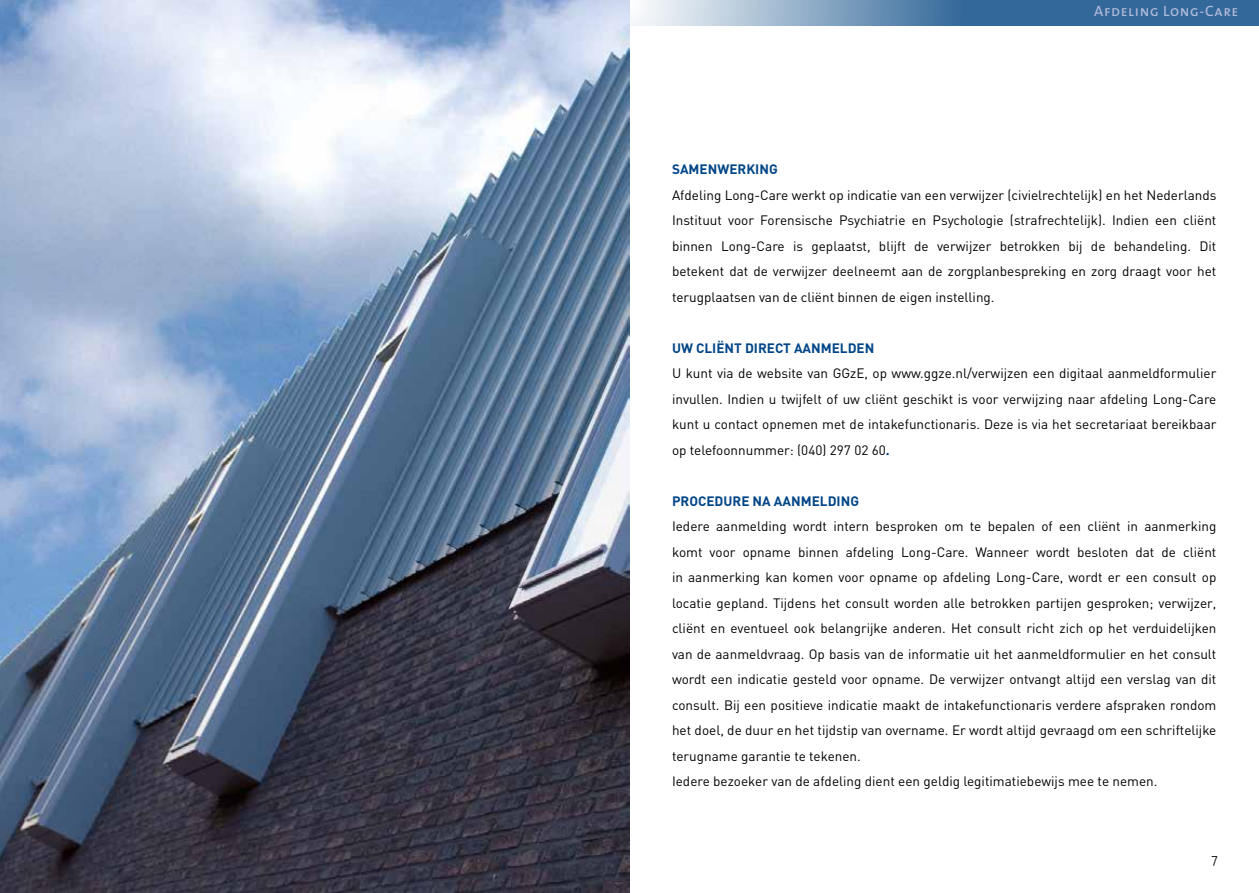
<style>
.page{position:relative;width:1259px;height:893px;background:#fff}
.page>*{position:absolute;margin:0;border:0;box-sizing:border-box;transform-origin:0 0}
.t1{font:15px "The Sans Caps";letter-spacing:.04em;color:#b4bcdb}
.t2{font:13.5px/25.5px "DIN";color:#000;text-align:justify}
.t3{font:700 13.5px "DIN";color:#004587}
.t4{font:300 13.5px "The Sans";color:#000}
.s1{font-weight:700;color:#004587}
</style>
<div class="page">
<svg style="left:629px;top:0;width:630px;height:26px;background:#688fb4"></svg>
<img style="left:0;top:0;width:629px;height:893px">
<p class="t1" style="left:1094px;top:-1px;width:146px">Afdeling Long-Care</p>
<p class="t3" style="left:672px;top:161px;width:107px">SAMENWERKING</p>
<p class="t2" style="left:672px;top:182px;width:546px">Afdeling Long-Care werkt op indicatie van een verwijzer (civielrechtelijk) en het Nederlands Instituut voor Forensische Psychiatrie en Psychologie (strafrechtelijk). Indien een cliënt binnen Long-Care is geplaatst, blijft de verwijzer betrokken bij de behandeling. Dit betekent dat de verwijzer deelneemt aan de zorgplanbespreking en zorg draagt voor het terugplaatsen van de cliënt binnen de eigen instelling.</p>
<p class="t3" style="left:672px;top:339px;width:204px">UW CLIËNT DIRECT AANMELDEN</p>
<p class="t2" style="left:672px;top:360px;width:546px">U kunt via de website van GGzE, op www.ggze.nl/verwijzen een digitaal aanmeldformulier invullen. Indien u twijfelt of uw cliënt geschikt is voor verwijzing naar afdeling Long-Care kunt u contact opnemen met de intakefunctionaris. Deze is via het secretariaat bereikbaar op telefoonnummer: (040) 297 02 60<span class="s1">.</span></p>
<p class="t3" style="left:672px;top:492px;width:188px">PROCEDURE NA AANMELDING</p>
<p class="t2" style="left:672px;top:513px;width:546px;text-align:left">Iedere aanmelding wordt intern besproken om te bepalen of een cliënt in aanmerking komt voor opname binnen afdeling Long-Care. Wanneer wordt besloten dat de cliënt in aanmerking kan komen voor opname op afdeling Long-Care, wordt er een consult op locatie gepland. Tijdens het consult worden alle betrokken partijen gesproken; verwijzer, cliënt en eventueel ook belangrijke anderen. Het consult richt zich op het verduidelijken van de aanmeldvraag. Op basis van de informatie uit het aanmeldformulier en het consult wordt een indicatie gesteld voor opname. De verwijzer ontvangt altijd een verslag van dit consult. Bij een positieve indicatie maakt de intakefunctionaris verdere afspraken rondom het doel, de duur en het tijdstip van overname. Er wordt altijd gevraagd om een schriftelijke terugname garantie te tekenen.<br>Iedere bezoeker van de afdeling dient een geldig legitimatiebewijs mee te nemen.</p>
<p class="t4" style="left:1211px;top:847px;width:8px">7</p>
</div>
